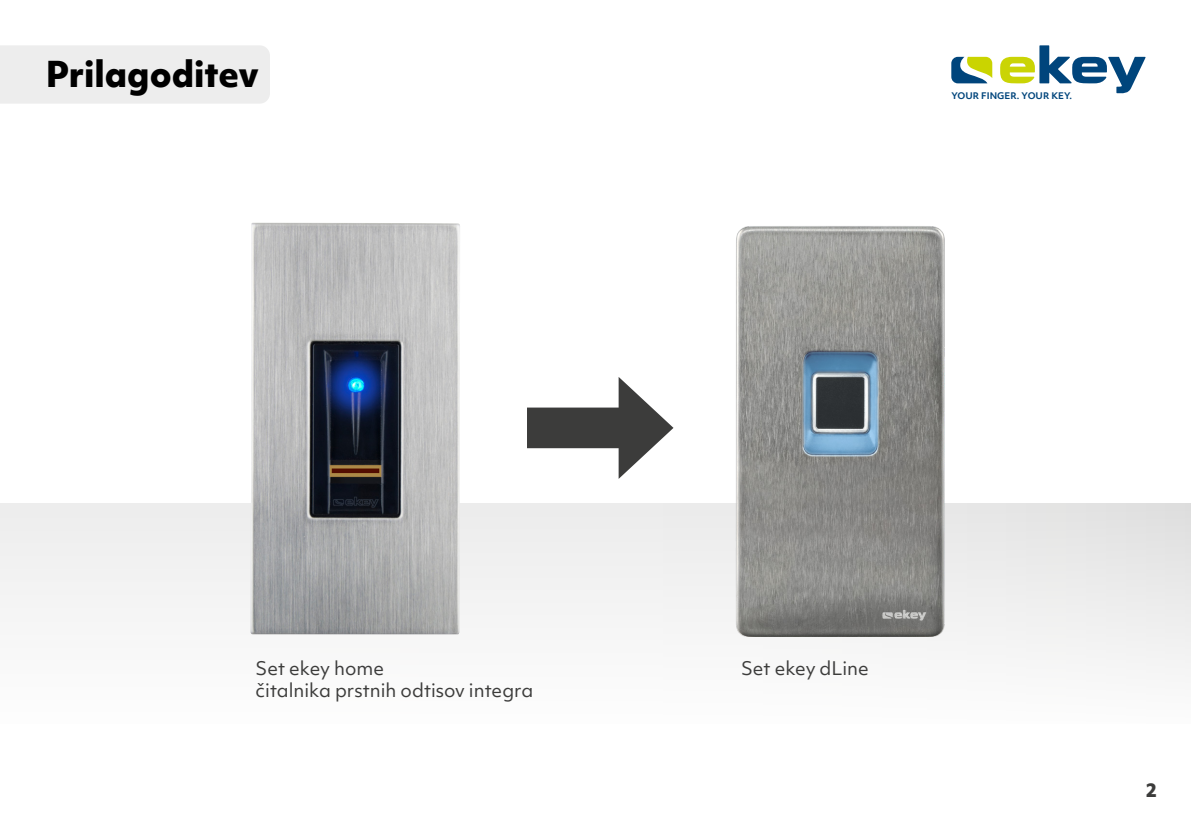
<style>
.page{position:relative;width:1191px;height:828px;background:#fff}
.page>*{position:absolute;margin:0;border:0;box-sizing:border-box;transform-origin:0 0}
.t1{font:800 34.2px "Objektiv Mk 1";color:#000}
.t2{font:18px/21.6px "Objektiv Mk 1";color:#3c3c3b}
.t3{font:800 18px "Objektiv Mk 1";color:#3c3c3b}
.t4{font:700 8.8px "Objektiv Mk 1";letter-spacing:.01em;color:#00457c}
</style>
<div class="page">
<div style="left:0;top:503px;width:1191px;height:220px;background:#f5f5f5"></div>
<div style="left:0;top:45px;width:270px;height:59px;background:#ededed"></div>
<svg style="left:951px;top:57px;width:41px;height:26px"></svg>
<svg style="left:1000px;top:45px;width:145px;height:48px"></svg>
<img style="left:250px;top:223px;width:210px;height:411px">
<div style="left:527px;top:407px;width:110px;height:41px;background:#3c3c3b"></div>
<svg style="left:618px;top:377px;width:55px;height:102px"></svg>
<img style="left:735px;top:226px;width:224px;height:410px">
<p class="t1" style="left:46px;top:49px;width:215px">Prilagoditev</p>
<p class="t4" style="left:951px;top:89px;width:122px">YOUR FINGER. YOUR KEY.</p>
<p class="t2" style="left:255px;top:657px;width:279px">Set ekey home<br>čitalnika prstnih odtisov integra</p>
<p class="t2" style="left:741px;top:657px;width:129px">Set ekey dLine</p>
<p class="t3" style="left:1145px;top:777px;width:13px">2</p>
</div>
